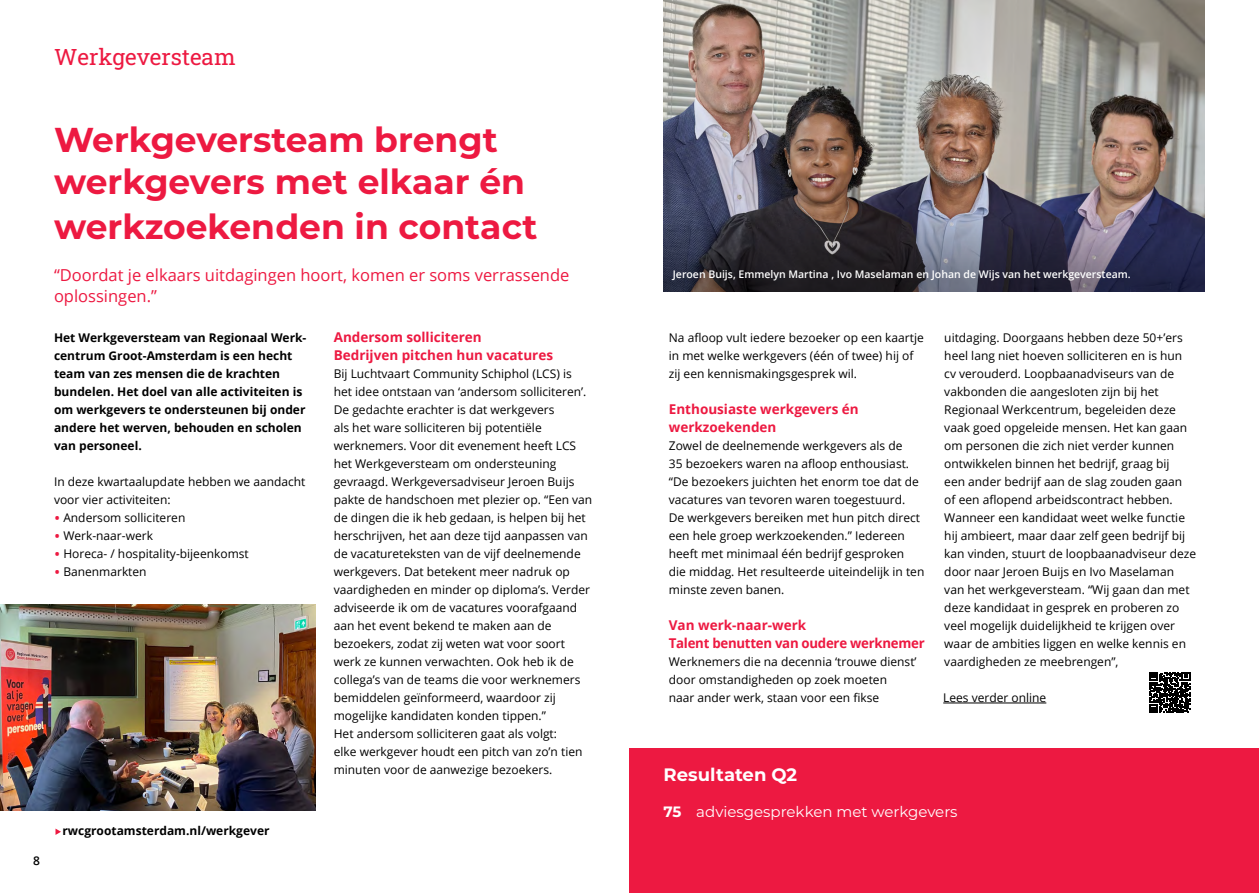
<style>
.page{position:relative;width:1259px;height:893px;background:#fff}
.page>*{position:absolute;margin:0;border:0;box-sizing:border-box;transform-origin:0 0}
.t1{font:700 34.5px/42px "Montserrat";color:#ed1941}
.t2{font:22.5px "Roboto Slab";color:#ed1941}
.t3{font:700 18px "Montserrat";color:#fff}
.t4{font:16.5px/21px "Open Sans";color:#ed1941}
.t5{font:15px "Montserrat";color:#fff}
.t6{font:700 13.5px/18px "Open Sans";color:#ed1941}
.t7{font:700 13.5px/18px "Open Sans";letter-spacing:-.02em;color:#ed1941}
.t8{font:12px/18px "Open Sans";color:#000}
.t9{font:700 12px/18px "Open Sans";color:#000}
.t10{font:600 12px "Open Sans";color:#000}
.t11{font:600 10.5px "Open Sans";color:#fff}
.s1{font-size:16.5px;color:#ed1941}
.s2{font-weight:700}
</style>
<div class="page">
<img style="left:0;top:605px;width:316px;height:205px">
<div style="left:629px;top:748px;width:630px;height:145px;background:#ed1941"></div>
<svg style="left:55px;top:828px;width:6px;height:7px"></svg>
<img style="left:663px;top:0;width:542px;height:172px">
<svg style="left:1149px;top:672px;width:41px;height:41px"></svg>
<hr style="left:943px;top:703px;width:103px;height:1px;background:#000">
<img style="left:663px;top:172px;width:542px;height:119px">
<h2 class="t2" style="left:54px;top:41px;width:183px">Werkgeversteam</h2>
<h1 class="t1" style="left:54px;top:117px;width:472px">Werkgeversteam brengt werkgevers met elkaar én</h1>
<h1 class="t1" style="left:54px;top:204px;width:485px">werkzoekenden in contact</h1>
<h3 class="t4" style="left:54px;top:264px;width:517px">“Doordat je elkaars uitdagingen hoort, komen er soms verrassende oplossingen.”</h3>
<p class="t9" style="left:54px;top:328px;width:254px">Het Werkgeversteam van Regionaal Werk&shy;centrum Groot-Amsterdam is een hecht team van zes mensen die de krachten bundelen. Het doel van alle activiteiten is om werkgevers te ondersteunen bij onder andere het werven, behouden en scholen van personeel.</p>
<p class="t8" style="left:54px;top:472px;width:253px">In deze kwartaalupdate hebben we aandacht voor vier activiteiten:</p>
<p class="t8" style="left:54px;top:508px;width:133px"><span class="s1">•</span> Andersom solliciteren</p>
<p class="t8" style="left:54px;top:526px;width:100px"><span class="s1">•</span> Werk-naar-werk</p>
<p class="t8" style="left:54px;top:544px;width:196px"><span class="s1">•</span> Horeca- / hospitality-bijeenkomst</p>
<p class="t8" style="left:54px;top:562px;width:94px"><span class="s1">•</span> Banenmarkten</p>
<p class="t6" style="left:334px;top:328px;width:221px">Andersom solliciteren<br>Bedrijven pitchen hun vacatures</p>
<p class="t8" style="left:334px;top:364px;width:260px">Bij Luchtvaart Community Schiphol (LCS) is het idee ontstaan van ‘andersom solliciteren’.<br>De gedachte erachter is dat werkgevers<br>als het ware solliciteren bij potentiële werknemers. Voor dit evenement heeft LCS het Werkgeversteam om ondersteuning gevraagd. Werkgeversadviseur Jeroen Buijs pakte de handschoen met plezier op. “Een van de dingen die ik heb gedaan, is helpen bij het herschrijven, het aan deze tijd aanpassen van de vacatureteksten van de vijf deelnemende werkgevers. Dat betekent meer nadruk op vaardigheden en minder op diploma’s. Verder adviseerde ik om de vacatures voorafgaand aan het event bekend te maken aan de bezoekers, zodat zij weten wat voor soort werk ze kunnen verwachten. Ook heb ik de collega’s van de teams die voor werknemers bemiddelen geïnformeerd, waardoor zij mogelijke kandidaten konden tippen.”<br>Het andersom solliciteren gaat als volgt:<br>elke werkgever houdt een pitch van zo’n tien minuten voor de aanwezige bezoekers.</p>
<p class="t10" style="left:33px;top:853px;width:8px">8</p>
<p class="t9" style="left:63px;top:821px;width:208px">rwcgrootamsterdam.nl/werkgever</p>
<p class="t11" style="left:673px;top:267px;width:459px">Jeroen Buijs, Emmelyn Martina , Ivo Maselaman en Johan de Wijs van het werkgeversteam.</p>
<p class="t8" style="left:669px;top:328px;width:256px">Na afloop vult iedere bezoeker op een kaartje in met welke werkgevers (één of twee) hij of zij een kennismakingsgesprek wil.</p>
<p class="t6" style="left:669px;top:400px;width:191px">Enthousiaste werkgevers én werkzoekenden</p>
<p class="t8" style="left:669px;top:436px;width:257px">Zowel de deelnemende werkgevers als de<br>35 bezoekers waren na afloop enthousiast. “De bezoekers juichten het enorm toe dat de vacatures van tevoren waren toegestuurd.<br>De werkgevers bereiken met hun pitch direct een hele groep werkzoekenden.” Iedereen heeft met minimaal één bedrijf gesproken<br>die middag. Het resulteerde uiteindelijk in ten minste zeven banen.</p>
<p class="t7" style="left:669px;top:616px;width:257px">Van werk-naar-werk<br>Talent benutten van oudere werknemer</p>
<p class="t8" style="left:669px;top:652px;width:249px">Werknemers die na decennia ‘trouwe dienst’ door omstandigheden op zoek moeten<br>naar ander werk, staan voor een fikse</p>
<p class="t8" style="left:944px;top:328px;width:253px">uitdaging. Doorgaans hebben deze 50+’ers heel lang niet hoeven solliciteren en is hun cv verouderd. Loopbaanadviseurs van de vakbonden die aangesloten zijn bij het Regionaal Werkcentrum, begeleiden deze vaak goed opgeleide mensen. Het kan gaan om personen die zich niet verder kunnen ontwikkelen binnen het bedrijf, graag bij<br>een ander bedrijf aan de slag zouden gaan of een aflopend arbeidscontract hebben.<br>Wanneer een kandidaat weet welke functie hij ambieert, maar daar zelf geen bedrijf bij kan vinden, stuurt de loopbaanadviseur deze door naar Jeroen Buijs en Ivo Maselaman van het werkgeversteam. “Wij gaan dan met deze kandidaat in gesprek en proberen zo veel mogelijk duidelijkheid te krijgen over waar de ambities liggen en welke kennis en vaardigheden ze meebrengen”,</p>
<p class="t8" style="left:943px;top:688px;width:105px">Lees verder online</p>
<h3 class="t3" style="left:663px;top:761px;width:135px">Resultaten Q2</h3>
<p class="t5" style="left:663px;top:801px;width:296px"><span class="s2">75</span> adviesgesprekken met werkgevers</p>
</div>
